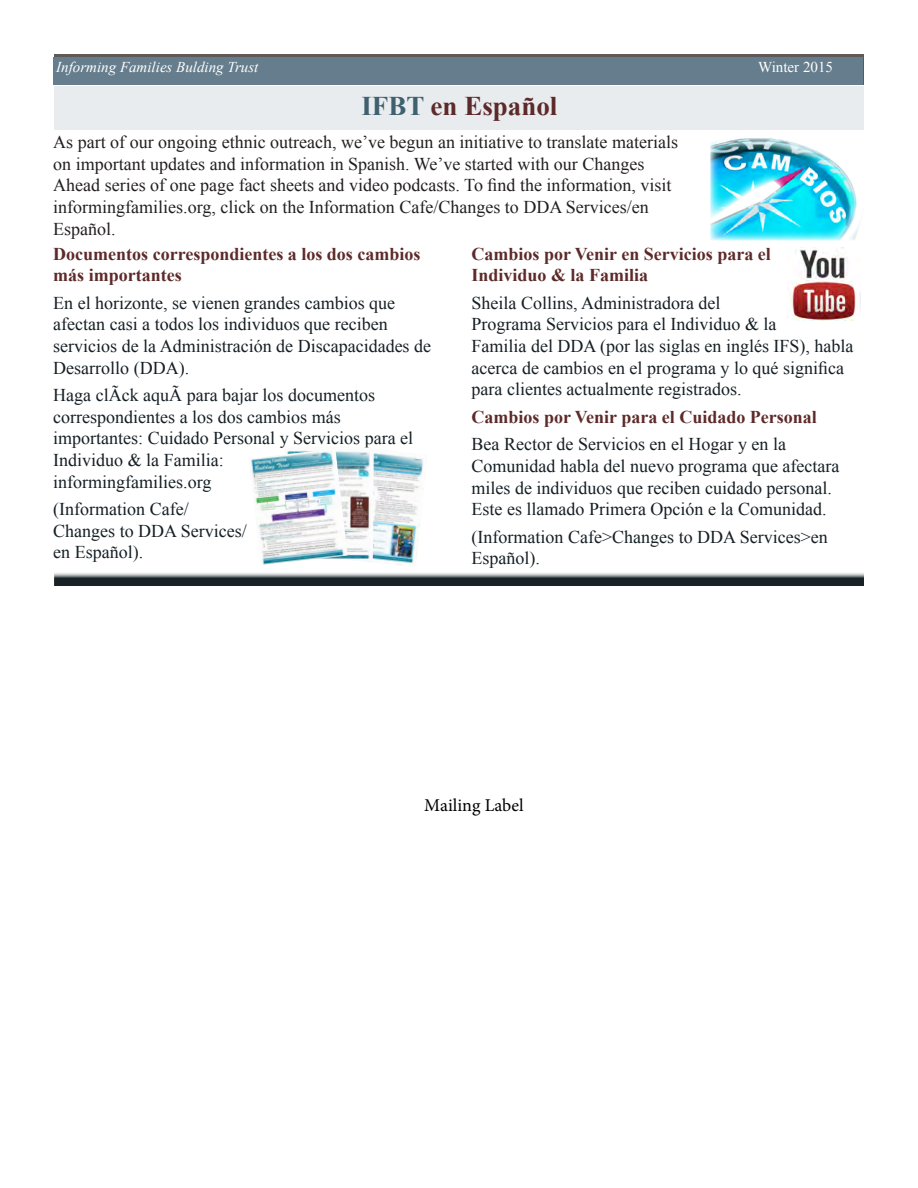
<style>
.page{position:relative;width:918px;height:1188px;background:#fff}
.page>*{position:absolute;margin:0;border:0;box-sizing:border-box;transform-origin:0 0}
.t1{font:700 27px "Times New Roman";color:#5d2a29}
.t2{font:18px/21.6px "Times New Roman";color:#151f24}
.t3{font:18px/21.6px "Times New Roman";color:#231f20}
.t4{font:700 18px/21.6px "Times New Roman";color:#5d2a29}
.t5{font:18px "Minion Pro";color:#000}
.t6{font:italic 15px "Times New Roman";color:#fff}
.t7{font:15px "Times New Roman";color:#fff}
.s1{color:#3e606f}
</style>
<div class="page">
<svg style="left:55px;top:573px;width:809px;height:13px;background:#4a5155"></svg>
<div style="left:54px;top:86px;width:809px;height:44px;background:#e8ecee"></div>
<div style="left:54px;top:54px;width:810px;height:31px;background:#5f5a57"></div>
<div style="left:53px;top:57px;width:810px;height:27px;background:#657d8c"></div>
<img style="left:363px;top:452px;width:62px;height:114px">
<img style="left:348px;top:451px;width:26px;height:108px">
<img style="left:250px;top:450px;width:98px;height:115px">
<img style="left:710px;top:138px;width:61px;height:82px">
<img style="left:787px;top:249px;width:73px;height:72px">
<p class="t6" style="left:56px;top:57px;width:204px">Informing Families Bulding Trust</p>
<p class="t7" style="left:758px;top:57px;width:76px">Winter 2015</p>
<p class="t1" style="left:361px;top:87px;width:198px"><span class="s1">IFBT</span> en Español</p>
<p class="t3" style="left:53px;top:131px;width:626px">As part of our ongoing ethnic outreach, we’ve begun an initiative to translate materials on important updates and information in Spanish. We’ve started with our Changes Ahead series of one page fact sheets and video podcasts. To find the information, visit informingfamilies.org, click on the Information Cafe/Changes to DDA Services/en Español.</p>
<p class="t4" style="left:53px;top:242px;width:369px">Documentos correspondientes a los dos cambios más importantes</p>
<p class="t2" style="left:53px;top:292px;width:379px">En el horizonte, se vienen grandes cambios que afectan casi a todos los individuos que reciben servicios de la Administración de Discapacidades de Desarrollo (DDA).</p>
<p class="t2" style="left:53px;top:384px;width:361px">Haga clÃck aquÃ para bajar los documentos correspondientes a los dos cambios más importantes: Cuidado Personal y Servicios para el Individuo &amp; la Familia:<br>informingfamilies.org</p>
<p class="t2" style="left:53px;top:498px;width:195px">(Information Cafe/<br>Changes to DDA Services/ en Español).</p>
<p class="t4" style="left:472px;top:242px;width:301px">Cambios por Venir en Servicios para el<br>Individuo &amp; la Familia</p>
<p class="t2" style="left:472px;top:292px;width:383px">Sheila Collins, Administradora del<br>Programa Servicios para el Individuo &amp; la<br>Familia del DDA (por las siglas en inglés IFS), habla acerca de cambios en el programa y lo qué significa para clientes actualmente registrados.</p>
<p class="t4" style="left:472px;top:406px;width:347px">Cambios por Venir para el Cuidado Personal</p>
<p class="t2" style="left:472px;top:433px;width:369px">Bea Rector de Servicios en el Hogar y en la Comunidad habla del nuevo programa que afectara miles de individuos que reciben cuidado personal.<br>Este es llamado Primera Opción e la Comunidad.</p>
<p class="t2" style="left:472px;top:526px;width:358px">(Information Cafe&gt;Changes to DDA Services&gt;en<br>Español).</p>
<p class="t5" style="left:424px;top:793px;width:101px">Mailing Label</p>
</div>
